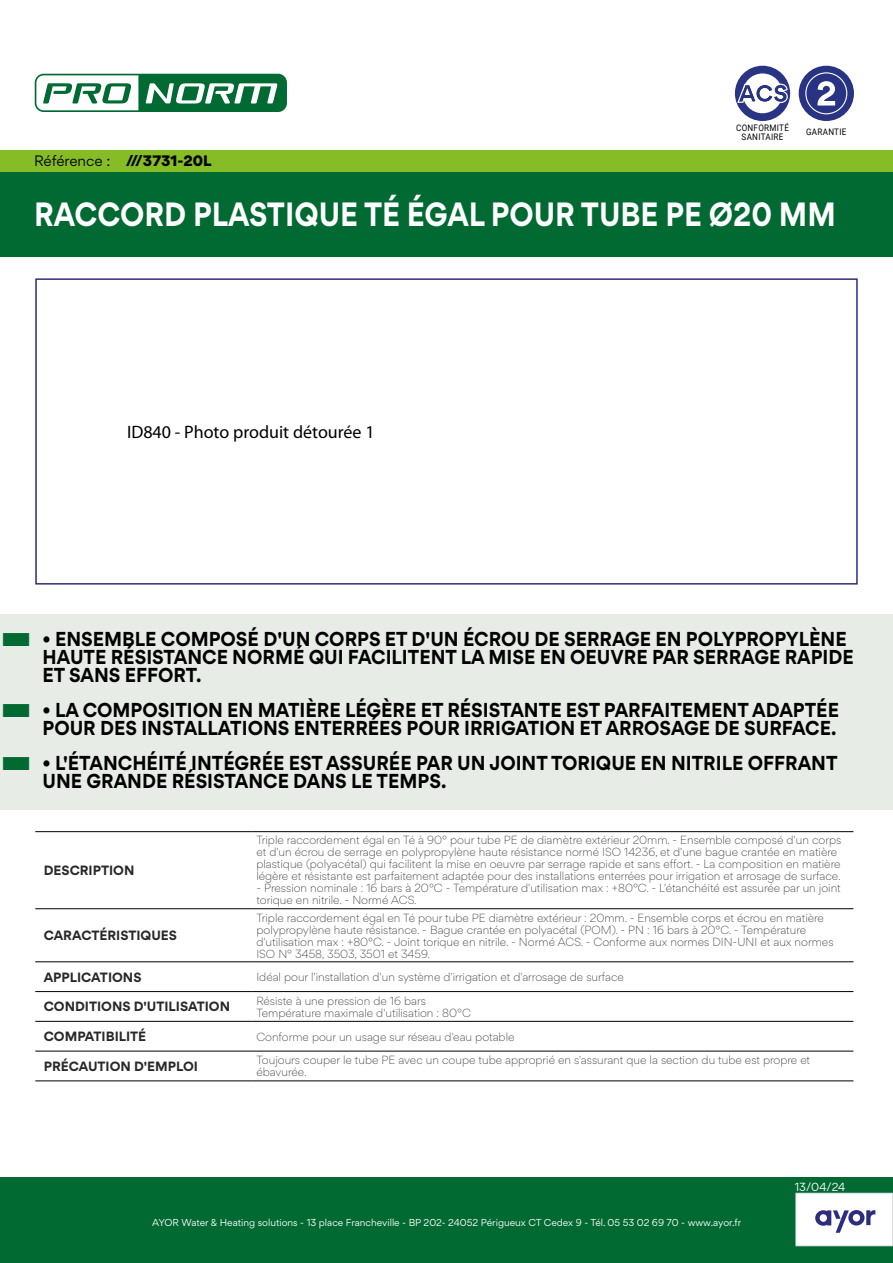
<style>
.page{position:relative;width:893px;height:1263px;background:#fff}
.page>*{position:absolute;margin:0;border:0;box-sizing:border-box;transform-origin:0 0}
.t1{font:700 30px "Gordita";color:#fff;scale:.9 1}
.t2{font:700 18px/18px "Gordita";color:#000;scale:.95 1}
.t3{font:18px "Myriad Pro";color:#000}
.t4{font:900 13.5px "Gordita";color:#000}
.t5{font:700 12px "Gordita";color:#282827}
.t6{font:300 10.5px/12px "Gordita";color:#282827}
.t7{font:10.5px "Gordita";color:#fff}
.t8{font:9px "Gordita";color:#fff}
.t9{font:9px/9px "Roboto";letter-spacing:.035em;color:#000;text-align:center;scale:.9 1}
.s1{font-weight:400}
</style>
<div class="page">
<div style="left:0;top:1178px;width:893px;height:85px;background:#006a32"></div>
<div style="left:796px;top:1193px;width:97px;height:53px;background:#fff"></div>
<div style="left:795px;top:1193px;width:98px;height:53px;border:1px solid #dadada"></div>
<div style="left:0;top:171px;width:893px;height:85px;background:#006a32"></div>
<div style="left:35px;top:278px;width:823px;height:307px;border:2px solid #2d2d7e"></div>
<div style="left:0;top:614px;width:893px;height:89px;background:#e7ede6"></div>
<div style="left:0;top:685px;width:893px;height:71px;background:#e7ede6"></div>
<div style="left:0;top:738px;width:893px;height:71px;background:#e7ede6"></div>
<svg style="left:815px;top:1210px;width:60px;height:23px"></svg>
<div style="left:0;top:150px;width:893px;height:21px;background:#86bc25"></div>
<div style="left:735px;top:66px;width:55px;height:55px;background:#293584;border-radius:50%"></div>
<div style="left:743px;top:73px;width:39px;height:40px;background:#fff;border-radius:50%"></div>
<svg style="left:737px;top:84px;width:51px;height:19px"></svg>
<div style="left:799px;top:66px;width:55px;height:55px;background:#293384;border-radius:50%"></div>
<svg style="left:805px;top:72px;width:42px;height:42px"></svg>
<svg style="left:34px;top:73px;width:253px;height:39px"></svg>
<hr style="left:35px;top:831px;width:217px;height:1px;background:#000">
<hr style="left:252px;top:831px;width:601px;height:1px;background:#000">
<hr style="left:35px;top:908px;width:217px;height:1px;background:#000">
<hr style="left:252px;top:908px;width:601px;height:1px;background:#000">
<hr style="left:35px;top:961px;width:217px;height:1px;background:#000">
<hr style="left:252px;top:961px;width:601px;height:1px;background:#000">
<hr style="left:35px;top:991px;width:217px;height:1px;background:#000">
<hr style="left:252px;top:991px;width:601px;height:1px;background:#000">
<hr style="left:35px;top:1021px;width:217px;height:1px;background:#000">
<hr style="left:252px;top:1021px;width:601px;height:1px;background:#000">
<hr style="left:35px;top:1051px;width:217px;height:1px;background:#000">
<hr style="left:252px;top:1051px;width:601px;height:1px;background:#000">
<hr style="left:35px;top:1080px;width:217px;height:1px;background:#000">
<hr style="left:252px;top:1080px;width:601px;height:1px;background:#000">
<p class="t4" style="left:34px;top:150px;width:179px"><span class="s1">Référence :</span> ///3731-20L</p>
<p class="t9" style="left:736px;top:122px;width:60px">CONFORMITÉ<br>SANITAIRE</p>
<p class="t9" style="left:806px;top:127px;width:46px">GARANTIE</p>
<h1 class="t1" style="left:34px;top:190px;width:892px">RACCORD PLASTIQUE TÉ ÉGAL POUR TUBE PE Ø20 MM</h1>
<h2 class="t3" style="left:127px;top:421px;width:249px">ID840 - Photo produit détourée 1</h2>
<h2 class="t2" style="left:43px;top:629px;width:855px">• ENSEMBLE COMPOSÉ D'UN CORPS ET D'UN ÉCROU DE SERRAGE EN POLYPROPYLÈNE<br>HAUTE RÉSISTANCE NORMÉ QUI FACILITENT LA MISE EN OEUVRE PAR SERRAGE RAPIDE<br>ET SANS EFFORT.</h2>
<h2 class="t2" style="left:43px;top:700px;width:840px">• LA COMPOSITION EN MATIÈRE LÉGÈRE ET RÉSISTANTE EST PARFAITEMENT ADAPTÉE<br>POUR DES INSTALLATIONS ENTERRÉES POUR IRRIGATION ET ARROSAGE DE SURFACE.</h2>
<h2 class="t2" style="left:43px;top:753px;width:838px">• L'ÉTANCHÉITÉ INTÉGRÉE EST ASSURÉE PAR UN JOINT TORIQUE EN NITRILE OFFRANT<br>UNE GRANDE RÉSISTANCE DANS LE TEMPS.</h2>
<p class="t5" style="left:44px;top:861px;width:92px">DESCRIPTION</p>
<p class="t5" style="left:44px;top:926px;width:135px">CARACTÉRISTIQUES</p>
<p class="t6" style="left:256px;top:834px;width:586px">Triple raccordement égal en Té à 90° pour tube PE de diamètre extérieur 20mm. - Ensemble composé d'un corps et d'un écrou de serrage en polypropylène haute résistance normé ISO 14236, et d'une bague crantée en matière plastique (polyacétal) qui facilitent la mise en oeuvre par serrage rapide et sans effort. - La composition en matière légère et résistante est parfaitement adaptée pour des installations enterrées pour irrigation et arrosage de surface.</p>
<p class="t6" style="left:256px;top:882px;width:586px">- Pression nominale : 16 bars à 20°C - Température d'utilisation max : +80°C. - L'étanchéité est assurée par un joint torique en nitrile. - Normé ACS.</p>
<p class="t6" style="left:256px;top:911px;width:579px">Triple raccordement égal en Té pour tube PE diamètre extérieur : 20mm. - Ensemble corps et écrou en matière polypropylène haute résistance. - Bague crantée en polyacétal (POM). - PN : 16 bars à 20°C. - Température d'utilisation max : +80°C. - Joint torique en nitrile. - Normé ACS. - Conforme aux normes DIN-UNI et aux normes ISO N° 3458, 3503, 3501 et 3459.</p>
<p class="t5" style="left:44px;top:967px;width:99px">APPLICATIONS</p>
<p class="t6" style="left:256px;top:970px;width:369px">Idéal pour l'installation d'un système d'irrigation et d'arrosage de surface</p>
<p class="t5" style="left:44px;top:997px;width:188px">CONDITIONS D'UTILISATION</p>
<p class="t6" style="left:256px;top:994px;width:216px">Résiste à une pression de 16 bars<br>Température maximale d'utilisation : 80°C</p>
<p class="t5" style="left:44px;top:1027px;width:104px">COMPATIBILITÉ</p>
<p class="t6" style="left:256px;top:1030px;width:260px">Conforme pour un usage sur réseau d'eau potable</p>
<p class="t5" style="left:44px;top:1057px;width:156px">PRÉCAUTION D'EMPLOI</p>
<p class="t6" style="left:256px;top:1054px;width:555px">Toujours couper le tube PE avec un coupe tube approprié en s'assurant que la section du tube est propre et ébavurée.</p>
<p class="t8" style="left:152px;top:1216px;width:590px">AYOR Water &amp; Heating solutions - 13 place Francheville - BP 202- 24052 Périgueux CT Cedex 9 - Tél. 05 53 02 69 70 - www.ayor.fr</p>
<p class="t7" style="left:795px;top:1179px;width:52px">13/04/24</p>
</div>
